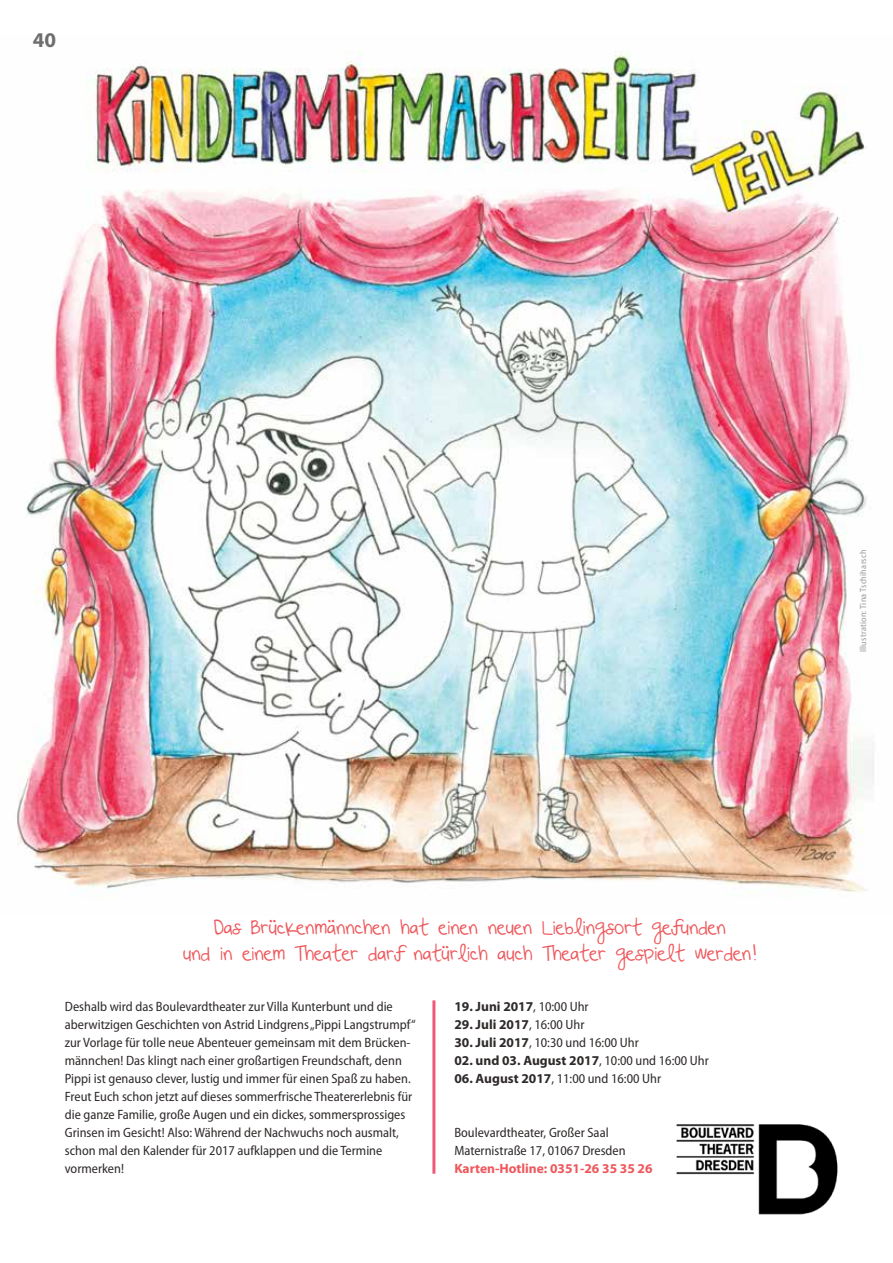
<style>
.page{position:relative;width:893px;height:1263px;background:#fff}
.page>*{position:absolute;margin:0;border:0;box-sizing:border-box;transform-origin:0 0}
.t1{font:700 21px "Myriad Pro";color:#6f6e6f}
.t2{font:19.5px/25.5px "Beautiful Every Time";color:#ee585c;text-align:center}
.t3{font:semi-condensed 13.5px/18px "Myriad Pro";color:#2e2a29}
.t4{font:700 13.5px "Myriad Pro";color:#2e2a29}
.t5{font:700 13.5px "Myriad Pro";color:#ee585c}
.t6{font:semi-condensed 9px "Myriad Pro";letter-spacing:.025em;color:#9a999b}
.s1{font-weight:400;font-stretch:semi-condensed}
.s2{font-weight:700;font-stretch:normal}
</style>
<div class="page">
<img style="left:17px;top:51px;width:857px;height:841px">
<img style="left:676px;top:1124px;width:162px;height:91px">
<hr style="left:432px;top:1000px;width:3px;height:174px;background:#ed5a77">
<h1 class="t1" style="left:33px;top:26px;width:25px">40</h1>
<p class="t6" style="left:858px;top:652px;width:104px;rotate:-90deg">Illustration: Tina Tschiharsch</p>
<h2 class="t2" style="left:183px;top:914px;width:575px">Das Brückenmännchen hat einen neuen Lieblingsort gefunden<br>und in einem Theater darf natürlich auch Theater gespielt werden!</h2>
<p class="t3" style="left:65px;top:998px;width:352px">Deshalb wird das Boulevardtheater zur Villa Kunterbunt und die aberwitzigen Geschichten von Astrid Lindgrens „Pippi Langstrumpf“ zur Vorlage für tolle neue Abenteuer gemeinsam mit dem Brücken&shy;männchen! Das klingt nach einer großartigen Freundschaft, denn Pippi ist genauso clever, lustig und immer für einen Spaß zu haben.<br>Freut Euch schon jetzt auf dieses sommerfrische Theatererlebnis für die ganze Familie, große Augen und ein dickes, sommersprossiges Grinsen im Gesicht! Also: Während der Nachwuchs noch ausmalt, schon mal den Kalender für 2017 aufklappen und die Termine vormerken!</p>
<p class="t4" style="left:454px;top:997px;width:136px">19. Juni 2017<span class="s1">, 10:00 Uhr</span></p>
<p class="t4" style="left:454px;top:1015px;width:132px">29. Juli 2017<span class="s1">, 16:00 Uhr</span></p>
<p class="t3" style="left:454px;top:1034px;width:186px"><span class="s2">30. Juli 2017</span>, 10:30 und 16:00 Uhr</p>
<p class="t4" style="left:454px;top:1051px;width:256px">02. und 03. August 2017<span class="s1">, 10:00 und 16:00 Uhr</span></p>
<p class="t3" style="left:454px;top:1070px;width:208px"><span class="s2">06. August 2017</span>, 11:00 und 16:00 Uhr</p>
<p class="t3" style="left:454px;top:1124px;width:173px">Boulevardtheater, Großer Saal<br>Maternistraße 17, 01067 Dresden</p>
<p class="t5" style="left:454px;top:1159px;width:200px">Karten-Hotline: 0351-26 35 35 26</p>
</div>
